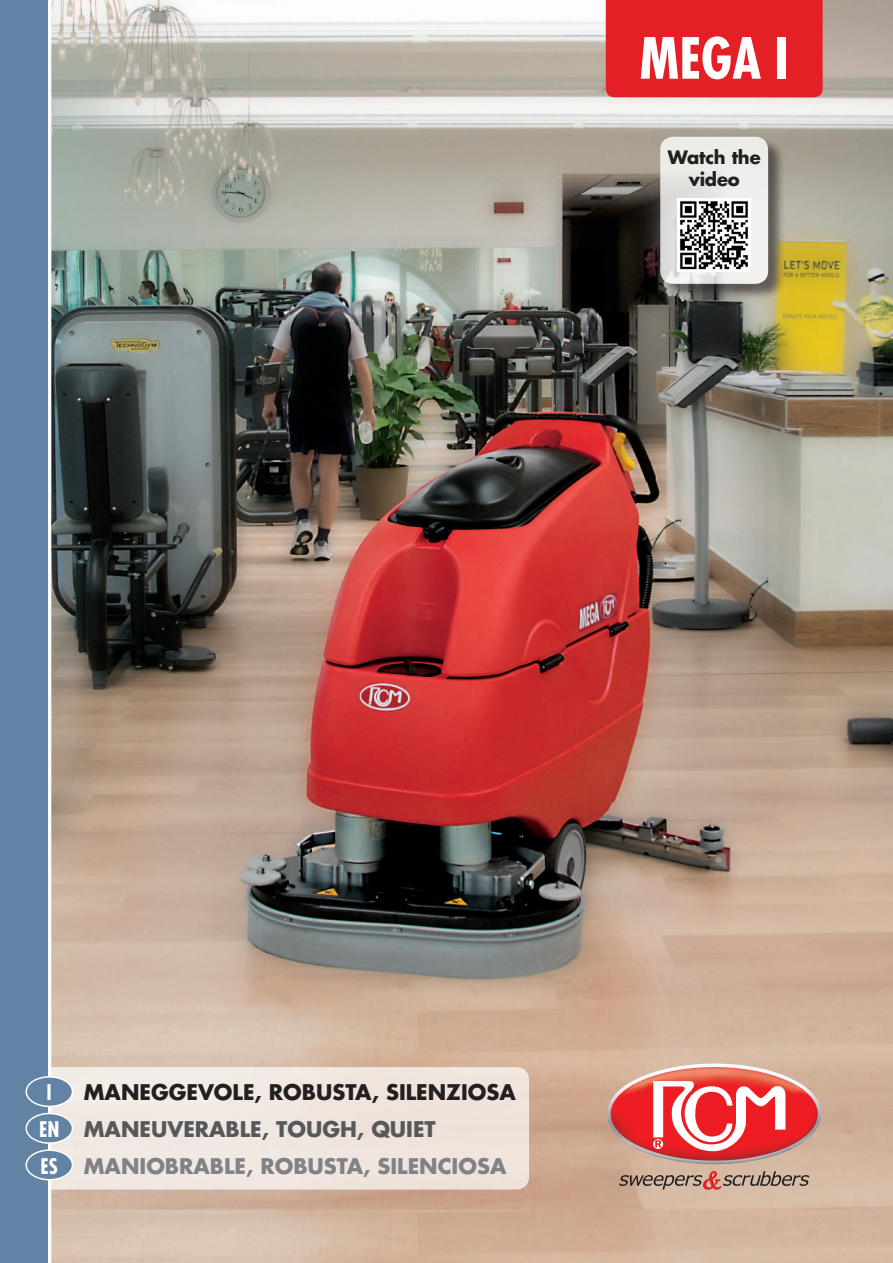
<style>
.page{position:relative;width:893px;height:1263px;background:#fff}
.page>*{position:absolute;margin:0;border:0;box-sizing:border-box;transform-origin:0 0}
.t1{font:700 condensed 55.2px "Futura Std";color:#fff}
.t2{font:700 21px "Futura Std";color:#231f20}
.t3{font:700 21px "Futura Std";color:#808285}
.t4{font:700 21px "Futura Std";color:#57585a}
.t5{font:700 condensed 21px/36.8px "Futura Std";color:#fff;text-align:center}
.t6{font:700 18px/21.6px "Futura Std";letter-spacing:-.01em;color:#231f20;text-align:center}
</style>
<div class="page">
<img style="left:51px;top:0;width:842px;height:1263px">
<div style="left:606px;top:0;width:217px;height:97px;background:#e41f25"></div>
<svg style="left:619px;top:1171px;width:190px;height:19px;background:#b19282"></svg>
<svg style="left:607px;top:1063px;width:211px;height:101px"></svg>
<div style="left:38px;top:1067px;width:491px;height:122px;background:#f0e7e1;border-radius:13px"></div>
<div style="left:661px;top:137px;width:124px;height:164px;background:#231f20;opacity:.75"></div>
<svg style="left:660px;top:137px;width:108px;height:147px;background:#e9e8e5"></svg>
<div style="left:45px;top:0;width:6px;height:1263px;background:#fff"></div>
<div style="left:0;top:0;width:48px;height:1263px;background:#6283a3"></div>
<div style="left:26px;top:1077px;width:46px;height:29px;background:#6283a3;border-radius:50%"></div>
<div style="left:26px;top:1076px;width:47px;height:31px;border:2px solid #fff;border-radius:50%"></div>
<div style="left:26px;top:1113px;width:46px;height:30px;background:#6283a3;border-radius:50%"></div>
<div style="left:26px;top:1113px;width:47px;height:31px;border:2px solid #fff;border-radius:50%"></div>
<div style="left:26px;top:1150px;width:46px;height:30px;background:#6283a3;border-radius:50%"></div>
<div style="left:26px;top:1149px;width:47px;height:31px;border:2px solid #fff;border-radius:50%"></div>
<img style="left:678px;top:199px;width:72px;height:72px">
<h1 class="t1" style="left:639px;top:24px;width:151px">MEGA I</h1>
<p class="t6" style="left:668px;top:146px;width:94px">Watch the video</p>
<p class="t5" style="left:39px;top:1074px;width:22px">I<br>EN<br>ES</p>
<p class="t2" style="left:84px;top:1078px;width:433px">MANEGGEVOLE, ROBUSTA, SILENZIOSA</p>
<p class="t4" style="left:84px;top:1115px;width:353px">MANEUVERABLE, TOUGH, QUIET</p>
<p class="t3" style="left:84px;top:1152px;width:424px">MANIOBRABLE, ROBUSTA, SILENCIOSA</p>
</div>
